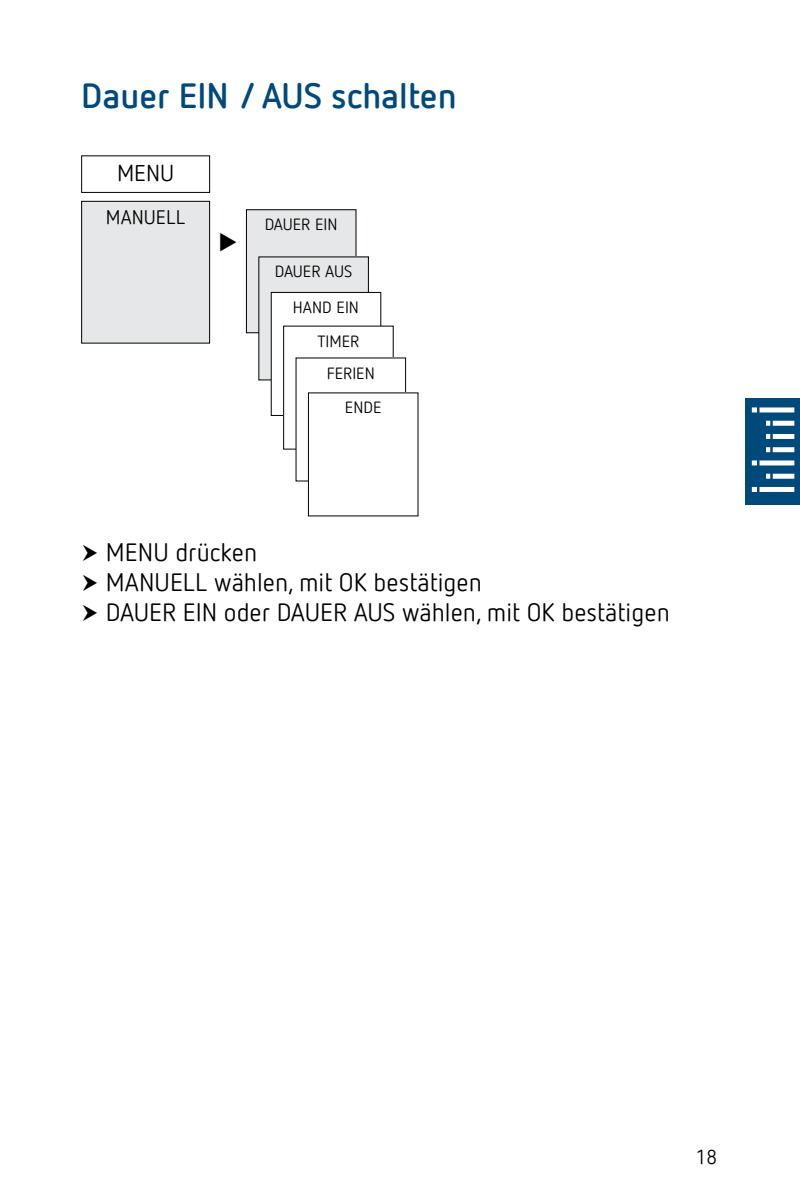
<style>
.page{position:relative;width:800px;height:1200px;background:#fff}
.page>*{position:absolute;margin:0;border:0;box-sizing:border-box;transform-origin:0 0}
.t1{font:700 35px "Netto Offc Pro";color:#004a7b}
.t2{font:25px/30px "Netto Offc Pro";color:#000}
.t3{font:22.75px "Netto Offc Pro";color:#000}
.t4{font:20px "Netto Offc Pro";color:#000}
.t5{font:19.5px "Netto Offc Pro";color:#000}
.t6{font:16.25px/35.5px "Netto Offc Pro";color:#000}
</style>
<div class="page">
<div style="left:745px;top:398px;width:55px;height:106px;background:#004a7b"></div>
<div style="left:752px;top:407px;width:42px;height:5px;background:#fff"></div>
<div style="left:766px;top:421px;width:28px;height:5px;background:#fff"></div>
<div style="left:766px;top:434px;width:28px;height:5px;background:#fff"></div>
<div style="left:766px;top:447px;width:28px;height:5px;background:#fff"></div>
<div style="left:766px;top:474px;width:28px;height:5px;background:#fff"></div>
<div style="left:752px;top:460px;width:42px;height:5px;background:#fff"></div>
<div style="left:752px;top:487px;width:42px;height:5px;background:#fff"></div>
<hr style="left:757px;top:406px;width:3px;height:92px;background:#004a7b">
<hr style="left:770px;top:419px;width:3px;height:36px;background:#004a7b">
<hr style="left:770px;top:470px;width:3px;height:14px;background:#004a7b">
<div style="left:82px;top:201px;width:128px;height:142px;background:#e6e7e8"></div>
<div style="left:81px;top:201px;width:129px;height:143px;border:1px solid #000"></div>
<div style="left:81px;top:155px;width:129px;height:38px;border:1px solid #000"></div>
<div style="left:246px;top:210px;width:110px;height:123px;background:#e6e7e8"></div>
<div style="left:246px;top:209px;width:111px;height:124px;border:1px solid #000"></div>
<div style="left:259px;top:257px;width:109px;height:123px;background:#e6e7e8"></div>
<div style="left:271px;top:292px;width:110px;height:123px;background:#fff"></div>
<div style="left:271px;top:292px;width:110px;height:124px;border:1px solid #000"></div>
<div style="left:284px;top:326px;width:109px;height:123px;background:#fff"></div>
<div style="left:283px;top:326px;width:111px;height:124px;border:1px solid #000"></div>
<div style="left:296px;top:358px;width:110px;height:123px;background:#fff"></div>
<h1 class="t1" style="left:81px;top:73px;width:377px">Dauer EIN / AUS schalten</h1>
<p class="t3" style="left:117px;top:159px;width:59px">MENU</p>
<p class="t5" style="left:106px;top:205px;width:81px">MANUELL</p>
<p class="t6" style="left:265px;top:206px;width:74px">DAUER EIN</p>
<p class="t6" style="left:293px;top:253px;width:68px;text-indent:-18px">DAUER AUS<br>HAND EIN</p>
<p class="t6" style="left:327px;top:324px;width:49px;line-height:32px;text-indent:-9px">TIMER<br>FERIEN</p>
<p class="t6" style="left:345px;top:389px;width:38px">ENDE</p>
<p class="t2" style="left:106px;top:536px;width:565px">MENU drücken<br>MANUELL wählen, mit OK bestätigen<br>DAUER EIN oder DAUER AUS wählen, mit OK bestätigen</p>
<p class="t4" style="left:696px;top:1144px;width:23px">18</p>
</div>
